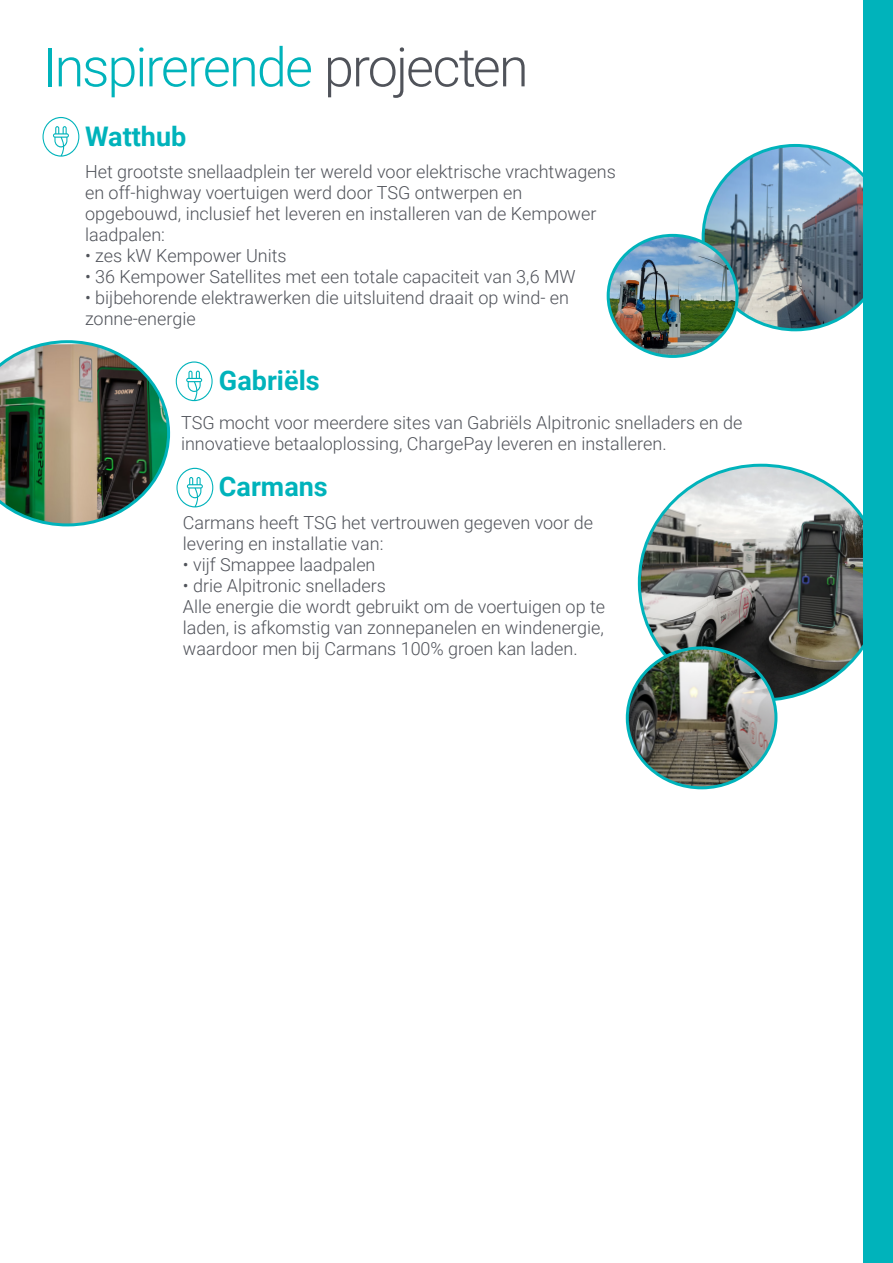
<style>
.page{position:relative;width:893px;height:1263px;background:#fff}
.page>*{position:absolute;margin:0;border:0;box-sizing:border-box;transform-origin:0 0}
.t1{font:300 54px "Roboto";letter-spacing:-.035em;color:#00b3bb}
.t2{font:700 27px "Roboto";color:#00b3bb}
.t3{font:300 18px/21px "Roboto";color:#50535a}
.s1{color:#50535a}
</style>
<div class="page">
<img style="left:703px;top:145px;width:185px;height:185px;border-radius:91px">
<svg style="left:637px;top:463px;width:226px;height:238px"></svg>
<div style="left:863px;top:0;width:30px;height:1263px;background:#00b3bb"></div>
<svg style="left:43px;top:117px;width:36px;height:40px"></svg>
<img style="left:608px;top:236px;width:129px;height:120px">
<div style="left:607px;top:234px;width:132px;height:124px;border:3px solid #00b3bb;border-radius:50%"></div>
<img style="left:0;top:340px;width:213px;height:187px">
<img style="left:629px;top:648px;width:147px;height:138px">
<div style="left:625px;top:646px;width:153px;height:144px;border:3px solid #00b3bb;border-radius:50%"></div>
<h1 class="t1" style="left:43px;top:29px;width:488px">Inspirerende <span class="s1">projecten</span></h1>
<h2 class="t2" style="left:85px;top:117px;width:103px">Watthub</h2>
<p class="t3" style="left:85px;top:161px;width:532px">Het grootste snellaadplein ter wereld voor elektrische vrachtwagens en off-highway voertuigen werd door TSG ontwerpen en opgebouwd, inclusief het leveren en installeren van de Kempower laadpalen:</p>
<p class="t3" style="left:85px;top:245px;width:203px">• zes kW Kempower Units</p>
<p class="t3" style="left:85px;top:266px;width:492px">• 36 Kempower Satellites met een totale capaciteit van 3,6 MW</p>
<p class="t3" style="left:85px;top:287px;width:485px">• bijbehorende elektrawerken die uitsluitend draait op wind- en zonne-energie</p>
<h2 class="t2" style="left:219px;top:361px;width:102px">Gabriëls</h2>
<p class="t3" style="left:181px;top:411px;width:563px">TSG mocht voor meerdere sites van Gabriëls Alpitronic snelladers en de innovatieve betaaloplossing, ChargePay leveren en installeren.</p>
<h2 class="t2" style="left:219px;top:467px;width:110px">Carmans</h2>
<p class="t3" style="left:183px;top:512px;width:412px">Carmans heeft TSG het vertrouwen gegeven voor de levering en installatie van:</p>
<p class="t3" style="left:183px;top:554px;width:194px">• vijf Smappee laadpalen</p>
<p class="t3" style="left:183px;top:575px;width:424px">• drie Alpitronic snelladers<br>Alle energie die wordt gebruikt om de voertuigen op te laden, is afkomstig van zonnepanelen en windenergie, waardoor men bij Carmans 100% groen kan laden.</p>
</div>
